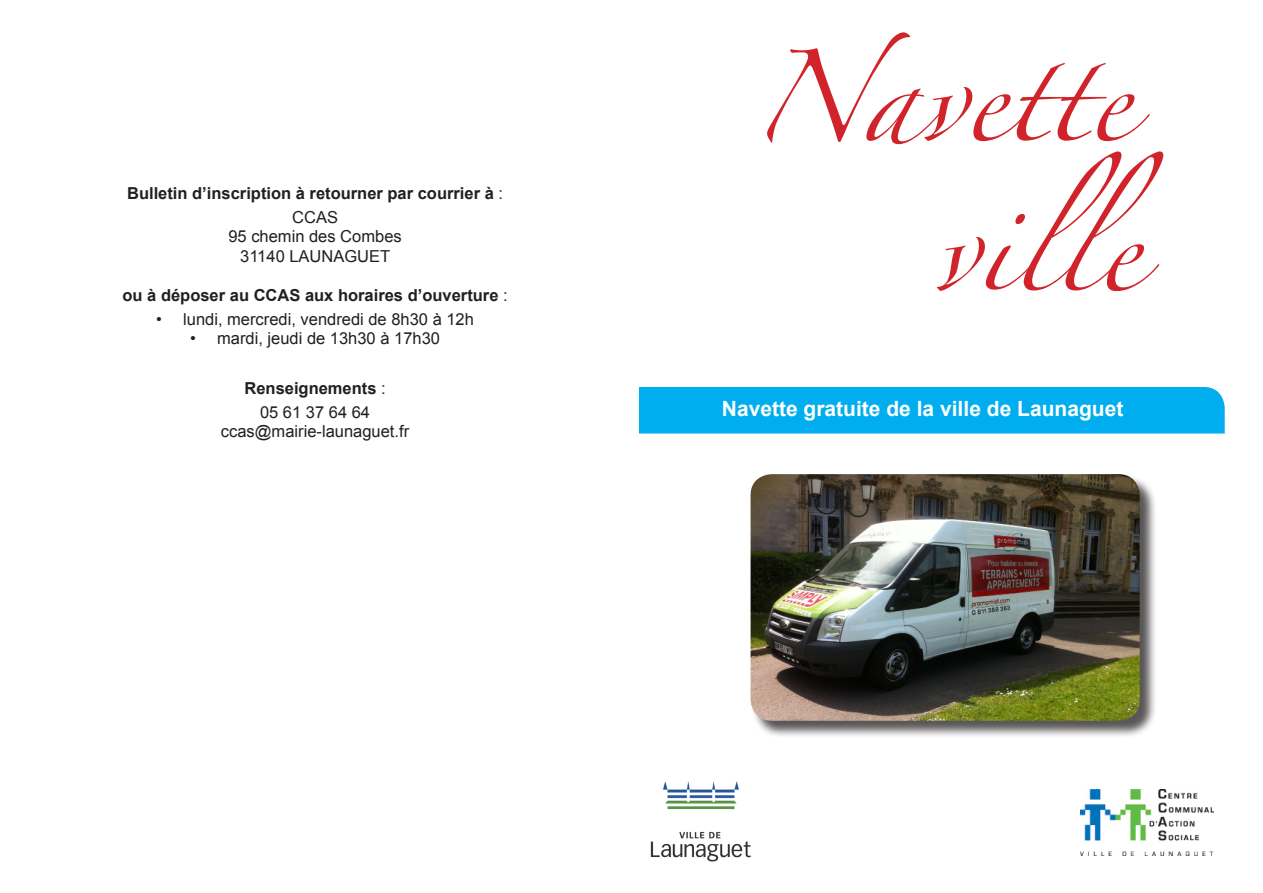
<style>
.page{position:relative;width:1263px;height:893px;background:#fff}
.page>*{position:absolute;margin:0;border:0;box-sizing:border-box;transform-origin:0 0}
.t1{font:82.5px "Zapfino";color:#d1232a}
.t2{font:700 21px "Arial";color:#fff}
.t3{font:16.5px "Arial";color:#231f20}
.t4{font:700 16.5px "Arial";color:#231f20}
.s1{font-weight:400}
</style>
<div class="page">
<img style="left:1080px;top:789px;width:134px;height:67px">
<img style="left:650px;top:781px;width:101px;height:81px">
<div style="left:751px;top:475px;width:406px;height:263px;background:#231f20;opacity:.75"></div>
<img style="left:750px;top:474px;width:390px;height:247px">
<div style="left:639px;top:387px;width:586px;height:46px;background:#00aeef"></div>
<p class="t4" style="left:127px;top:182px;width:377px">Bulletin d’inscription à retourner par courrier à <span class="s1">:</span></p>
<p class="t3" style="left:292px;top:206px;width:47px">CCAS</p>
<p class="t3" style="left:228px;top:226px;width:175px">95 chemin des Combes</p>
<p class="t3" style="left:240px;top:245px;width:152px">31140 LAUNAGUET</p>
<p class="t4" style="left:123px;top:284px;width:387px">ou à déposer au CCAS aux horaires d’ouverture <span class="s1">:</span></p>
<p class="t3" style="left:156px;top:308px;width:319px">• lundi, mercredi, vendredi de 8h30 à 12h</p>
<p class="t3" style="left:190px;top:328px;width:251px">• mardi, jeudi de 13h30 à 17h30</p>
<p class="t4" style="left:244px;top:377px;width:143px">Renseignements <span class="s1">:</span></p>
<p class="t3" style="left:260px;top:401px;width:112px">05 61 37 64 64</p>
<p class="t3" style="left:221px;top:421px;width:190px">ccas@mairie-launaguet.fr</p>
<p class="t1" style="left:750px;top:63px;width:381px">Navette</p>
<p class="t1" style="left:932px;top:213px;width:233px">v i lle</p>
<p class="t2" style="left:722px;top:395px;width:403px">Navette gratuite de la ville de Launaguet</p>
</div>
